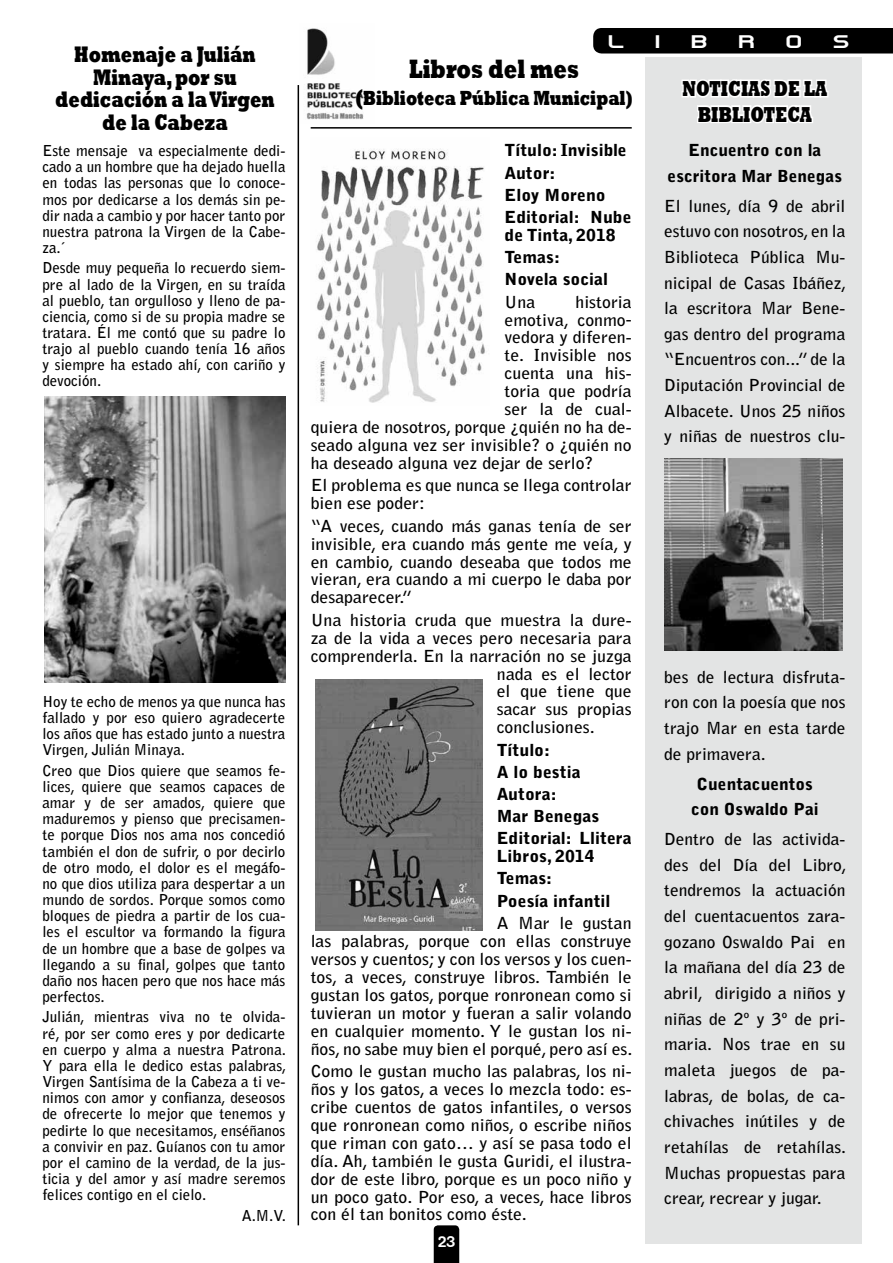
<style>
.page{position:relative;width:893px;height:1263px;background:#fff}
.page>*{position:absolute;margin:0;border:0;box-sizing:border-box;transform-origin:0 0}
.t1{font:800 27.3px "Rockwell";color:#000;scale:.71 1}
.t2{font:24.75px "Empire Builder Document";letter-spacing:.925em;color:#fff;scale:1.27 1}
.t3{font:800 23.1px/22.5px "Rockwell";color:#000;text-align:center;scale:.71 1}
.t4{font:800 22.2px/25.7px "Rockwell";color:#000;text-align:center;scale:.72 1}
.t5{font:800 21px "Rockwell";color:#000;scale:.71 1}
.t6{font:700 16.5px/18px "Bell Gothic";color:#000;text-align:justify;scale:1.08 1}
.t7{font:700 16.5px/25.7px "Bell Gothic";color:#000;text-align:justify;scale:1.06 1}
.t8{font:900 16.5px/22.2px "Bell Gothic";color:#000;scale:1.08 1}
.t9{font:900 16.5px/25.7px "Bell Gothic";color:#000;text-align:center;scale:1.06 1}
.t10{font:700 15px/16.2px "Bell Gothic";color:#000;text-align:justify}
.t11{font:700 13.5px "Rocko FLF";color:#fff}
.s1{font-size:23.1px}
</style>
<div class="page">
<svg style="left:434px;top:1225px;width:25px;height:38px"></svg>
<div style="left:593px;top:28px;width:300px;height:26px;background:#000"></div>
<div style="left:646px;top:58px;width:216px;height:1186px;background:#e3e4e4"></div>
<img style="left:299px;top:28px;width:70px;height:95px">
<hr style="left:311px;top:127px;width:321px;height:2px;background:#000">
<svg style="left:681px;top:79px;width:148px;height:44px"></svg>
<img style="left:316px;top:679px;width:167px;height:251px">
<img style="left:316px;top:148px;width:169px;height:255px">
<hr style="left:298px;top:85px;width:1px;height:1140px;background:#000">
<img style="left:664px;top:458px;width:178px;height:193px">
<img style="left:45px;top:396px;width:240px;height:286px">
<h3 class="t3" style="left:55px;top:43px;width:311px">Homenaje a Julián<br>Minaya, por su dedicación a la Virgen de la Cabeza</h3>
<p class="t10" style="left:42px;top:143px;width:245px">Este mensaje va especialmente dedi&shy;cado a un hombre que ha dejado huella en todas las personas que lo conoce&shy;mos por dedicarse a los demás sin pe&shy;dir nada a cambio y por hacer tanto por nuestra patrona la Virgen de la Cabe&shy;za.´</p>
<p class="t10" style="left:42px;top:260px;width:245px">Desde muy pequeña lo recuerdo siem&shy;pre al lado de la Virgen, en su traída al pueblo, tan orgulloso y lleno de pa&shy;ciencia, como si de su propia madre se tratara. Él me contó que su padre lo trajo al pueblo cuando tenía 16 años y siempre ha estado ahí, con cariño y devoción.</p>
<p class="t10" style="left:42px;top:693px;width:245px">Hoy te echo de menos ya que nunca has fallado y por eso quiero agradecerte los años que has estado junto a nuestra Virgen, Julián Minaya.</p>
<p class="t10" style="left:42px;top:762px;width:245px">Creo que Dios quiere que seamos fe&shy;lices, quiere que seamos capaces de amar y de ser amados, quiere que maduremos y pienso que precisamen&shy;te porque Dios nos ama nos concedió también el don de sufrir, o por decirlo de otro modo, el dolor es el megáfo&shy;no que dios utiliza para despertar a un mundo de sordos. Porque somos como bloques de piedra a partir de los cua&shy;les el escultor va formando la figura de un hombre que a base de golpes va llegando a su final, golpes que tanto daño nos hacen pero que nos hace más perfectos.</p>
<p class="t10" style="left:42px;top:1009px;width:245px">Julián, mientras viva no te olvida&shy;ré, por ser como eres y por dedicarte en cuerpo y alma a nuestra Patrona.<br>Y para ella le dedico estas palabras, Virgen Santísima de la Cabeza a ti ve&shy;nimos con amor y confianza, deseosos de ofrecerte lo mejor que tenemos y pedirte lo que necesitamos, enséñanos a convivir en paz. Guíanos con tu amor por el camino de la verdad, de la jus&shy;ticia y del amor y así madre seremos felices contigo en el cielo.</p>
<p class="t10" style="left:242px;top:1207px;width:46px">A.M.V.</p>
<h2 class="t2" style="left:607px;top:27px;width:193px">libros</h2>
<h1 class="t1" style="left:409px;top:53px;width:241px">Libros del mes</h1>
<h3 class="t5" style="left:356px;top:86px;width:392px"><span class="s1">(</span>Biblioteca Pública Municipal)</h3>
<h3 class="t4" style="left:682px;top:76px;width:203px">NOTICIAS DE LA<br>BIBLIOTECA</h3>
<p class="t9" style="left:668px;top:137px;width:166px">Encuentro con la escritora Mar Benegas</p>
<p class="t7" style="left:664px;top:193px;width:173px">El lunes, día 9 de abril estuvo con nosotros, en la Biblioteca Pública Mu&shy;nicipal de Casas Ibáñez, la escritora Mar Bene&shy;gas dentro del programa “Encuentros con...” de la Diputación Provincial de Albacete. Unos 25 niños y niñas de nuestros clu-</p>
<p class="t8" style="left:505px;top:140px;width:119px">Título: Invisible<br>Autor:<br>Eloy Moreno<br>Editorial: Nube</p>
<p class="t8" style="left:505px;top:224px;width:104px">de Tinta, 2018<br>Temas:<br>Novela social</p>
<p class="t6" style="left:505px;top:293px;width:30px">Una</p>
<p class="t6" style="left:575px;top:293px;width:54px">historia</p>
<p class="t6" style="left:505px;top:311px;width:119px">emotiva, conmo-</p>
<p class="t6" style="left:505px;top:329px;width:119px">vedora y diferen-</p>
<p class="t6" style="left:505px;top:346px;width:119px">te. Invisible nos</p>
<p class="t6" style="left:505px;top:364px;width:119px">cuenta una his-</p>
<p class="t6" style="left:505px;top:382px;width:119px">toria que podría</p>
<p class="t6" style="left:505px;top:400px;width:119px">ser la de cual-</p>
<p class="t6" style="left:311px;top:418px;width:299px">quiera de nosotros, porque ¿quién no ha de-</p>
<p class="t6" style="left:311px;top:436px;width:299px">seado alguna vez ser invisible? o ¿quién no</p>
<p class="t6" style="left:311px;top:454px;width:263px">ha deseado alguna vez dejar de serlo?</p>
<p class="t6" style="left:311px;top:476px;width:299px">El problema es que nunca se llega controlar bien ese poder:</p>
<p class="t6" style="left:311px;top:517px;width:299px">“A veces, cuando más ganas tenía de ser invisible, era cuando más gente me veía, y en cambio, cuando deseaba que todos me vieran, era cuando a mi cuerpo le daba por desaparecer.”</p>
<p class="t6" style="left:311px;top:611px;width:299px">Una historia cruda que muestra la dure-</p>
<p class="t6" style="left:311px;top:629px;width:299px">za de la vida a veces pero necesaria para</p>
<p class="t6" style="left:311px;top:647px;width:299px">comprenderla. En la narración no se juzga</p>
<p class="t6" style="left:497px;top:665px;width:126px">nada es el lector</p>
<p class="t6" style="left:497px;top:682px;width:126px">el que tiene que</p>
<p class="t6" style="left:497px;top:700px;width:126px">sacar sus propias</p>
<p class="t6" style="left:497px;top:718px;width:92px">conclusiones.</p>
<p class="t8" style="left:497px;top:739px;width:126px">Título:<br>A lo bestia<br>Autora:<br>Mar Benegas<br>Editorial: Llitera</p>
<p class="t8" style="left:497px;top:845px;width:107px">Libros, 2014<br>Temas:<br>Poesía infantil</p>
<p class="t6" style="left:311px;top:914px;width:299px;text-indent:186px">A Mar le gustan las palabras, porque con ellas construye versos y cuentos; y con los versos y los cuen&shy;tos, a veces, construye libros. También le gustan los gatos, porque ronronean como si tuvieran un motor y fueran a salir volando en cualquier momento. Y le gustan los ni&shy;ños, no sabe muy bien el porqué, pero así es.</p>
<p class="t6" style="left:311px;top:1062px;width:299px">Como le gustan mucho las palabras, los ni&shy;ños y los gatos, a veces lo mezcla todo: es&shy;cribe cuentos de gatos infantiles, o versos que ronronean como niños, o escribe niños que riman con gato… y así se pasa todo el día. Ah, también le gusta Guridi, el ilustra&shy;dor de este libro, porque es un poco niño y un poco gato. Por eso, a veces, hace libros con él tan bonitos como éste.</p>
<p class="t7" style="left:664px;top:664px;width:172px">bes de lectura disfruta&shy;ron con la poesía que nos trajo Mar en esta tarde de primavera.</p>
<p class="t9" style="left:691px;top:771px;width:122px">Cuentacuentos con Oswaldo Pai</p>
<p class="t7" style="left:664px;top:826px;width:173px">Dentro de las activida&shy;des del Día del Libro, tendremos la actuación del cuentacuentos zara&shy;gozano Oswaldo Pai en la mañana del día 23 de abril, dirigido a niños y niñas de 2º y 3º de pri&shy;maria. Nos trae en su maleta juegos de pa&shy;labras, de bolas, de ca&shy;chivaches inútiles y de retahílas de retahílas.<br>Muchas propuestas para crear, recrear y jugar.</p>
<p class="t11" style="left:438px;top:1233px;width:18px">23</p>
</div>
